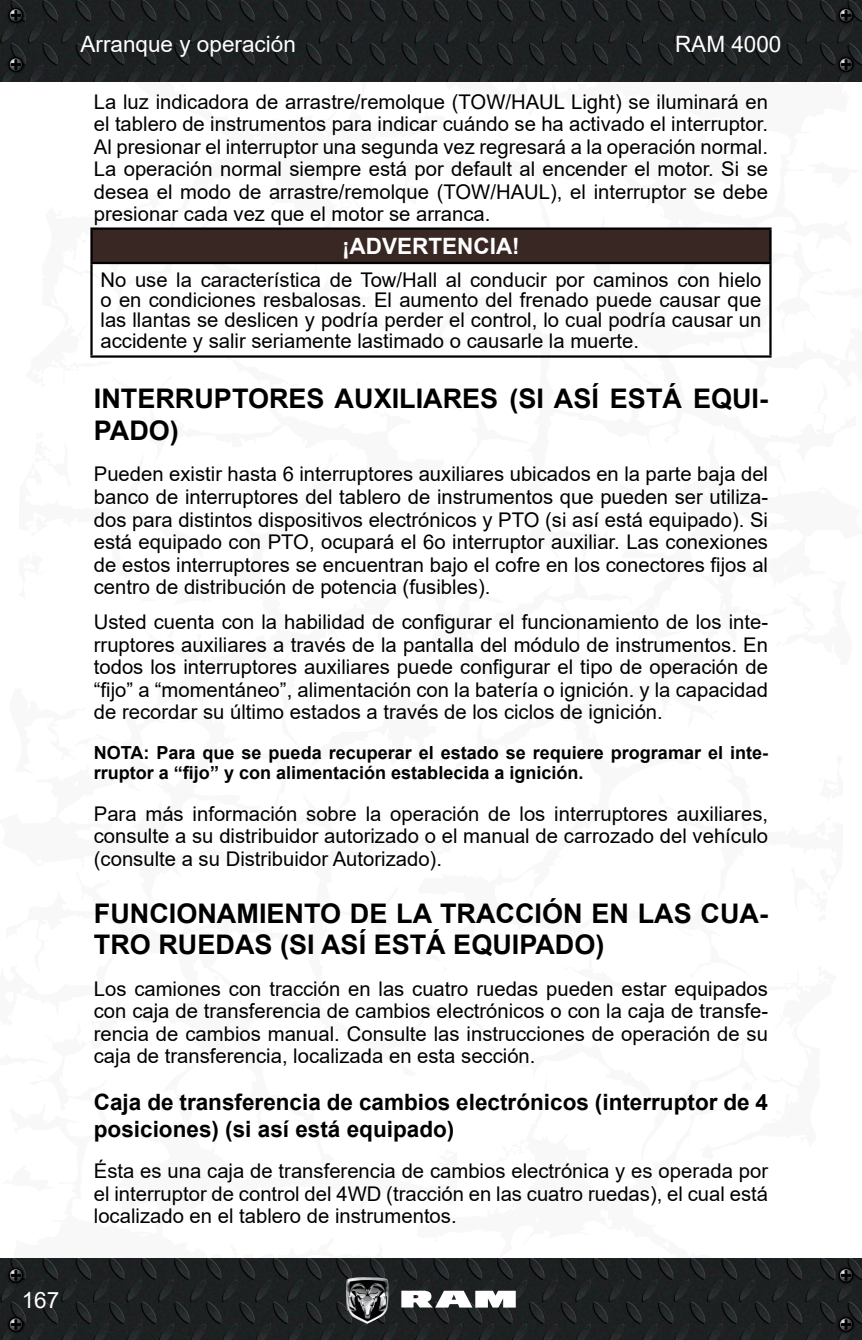
<style>
.page{position:relative;width:862px;height:1340px;background:#fff}
.page>*{position:absolute;margin:0;border:0;box-sizing:border-box;transform-origin:0 0}
._1_Título{font:700 27px/31.5px "Arial";color:#000}
._2_Subtítulo{font:700 22.5px/27px "Arial";color:#000}
.t1{font:22.5px "Arial";color:#fff}
.Adver_Preca_Título{font:700 22.5px "Arial";color:#fff}
._4_Normal{font:20.25px/22.5px "Arial";color:#000;text-align:justify}
.Adver_Preca_Texto{font:20.25px/20.2px "Arial";color:#000;text-align:justify}
._6_NOTA{font:700 18px/20.2px "Arial";color:#000}
</style>
<div class="page">
<svg style="left:861px;top:39px;width:1px;height:1259px"></svg>
<img style="left:0;top:0;width:861px;height:81px">
<img style="left:0;top:1258px;width:861px;height:81px">
<svg style="left:401px;top:1290px;width:114px;height:17px"></svg>
<img style="left:346px;top:1276px;width:42px;height:47px">
<img style="left:5px;top:4px;width:22px;height:22px">
<svg style="left:8px;top:8px;width:16px;height:15px"></svg>
<img style="left:5px;top:1264px;width:22px;height:22px">
<svg style="left:8px;top:1267px;width:16px;height:15px"></svg>
<img style="left:834px;top:4px;width:22px;height:22px">
<svg style="left:837px;top:8px;width:16px;height:15px"></svg>
<img style="left:834px;top:1264px;width:22px;height:22px">
<svg style="left:837px;top:1267px;width:16px;height:15px"></svg>
<img style="left:5px;top:53px;width:22px;height:23px">
<svg style="left:8px;top:57px;width:16px;height:15px"></svg>
<img style="left:5px;top:1313px;width:22px;height:22px">
<svg style="left:8px;top:1316px;width:16px;height:15px"></svg>
<img style="left:834px;top:53px;width:22px;height:23px">
<svg style="left:837px;top:57px;width:16px;height:15px"></svg>
<img style="left:834px;top:1313px;width:22px;height:22px">
<svg style="left:837px;top:1316px;width:16px;height:15px"></svg>
<div style="left:91px;top:229px;width:679px;height:34px;background:#382722"></div>
<hr style="left:90px;top:227px;width:681px;height:3px;background:#000">
<hr style="left:90px;top:230px;width:3px;height:32px;background:#000">
<hr style="left:768px;top:230px;width:3px;height:32px;background:#000">
<hr style="left:90px;top:262px;width:681px;height:2px;background:#000">
<hr style="left:90px;top:264px;width:3px;height:91px;background:#000">
<hr style="left:768px;top:264px;width:3px;height:91px;background:#000">
<hr style="left:90px;top:355px;width:681px;height:3px;background:#000">
<p class="t1" style="left:80px;top:29px;width:217px">Arranque y operación</p>
<p class="t1" style="left:674px;top:29px;width:108px">RAM 4000</p>
<p class="_4_Normal" style="left:94px;top:90px;width:675px">La luz indicadora de arrastre/remolque (TOW/HAUL Light) se iluminará en el tablero de instrumentos para indicar cuándo se ha activado el interruptor.<br>Al presionar el interruptor una segunda vez regresará a la operación normal.<br>La operación normal siempre está por default al encender el motor. Si se desea el modo de arrastre/remolque (TOW/HAUL), el interruptor se debe presionar cada vez que el motor se arranca.</p>
<p class="Adver_Preca_Título" style="left:342px;top:230px;width:179px">¡ADVERTENCIA!</p>
<p class="Adver_Preca_Texto" style="left:100px;top:269px;width:662px">No use la característica de Tow/Hall al conducir por caminos con hielo o en condiciones resbalosas. El aumento del frenado puede causar que las llantas se deslicen y podría perder el control, lo cual podría causar un accidente y salir seriamente lastimado o causarle la muerte.</p>
<p class="_1_Título" style="left:94px;top:383px;width:675px">INTERRUPTORES AUXILIARES (SI ASÍ ESTÁ EQUI-<br>PADO)</p>
<p class="_4_Normal" style="left:94px;top:463px;width:675px">Pueden existir hasta 6 interruptores auxiliares ubicados en la parte baja del banco de interruptores del tablero de instrumentos que pueden ser utiliza&shy;dos para distintos dispositivos electrónicos y PTO (si así está equipado). Si está equipado con PTO, ocupará el 6o interruptor auxiliar. Las conexiones de estos interruptores se encuentran bajo el cofre en los conectores fijos al centro de distribución de potencia (fusibles).</p>
<p class="_4_Normal" style="left:94px;top:611px;width:675px">Usted cuenta con la habilidad de configurar el funcionamiento de los inte&shy;rruptores auxiliares a través de la pantalla del módulo de instrumentos. En todos los interruptores auxiliares puede configurar el tipo de operación de “fijo” a “momentáneo”, alimentación con la batería o ignición. y la capacidad de recordar su último estados a través de los ciclos de ignición.</p>
<p class="_6_NOTA" style="left:94px;top:742px;width:675px">NOTA: Para que se pueda recuperar el estado se requiere programar el inte&shy;rruptor a “fijo” y con alimentación establecida a ignición.</p>
<p class="_4_Normal" style="left:94px;top:802px;width:675px">Para más información sobre la operación de los interruptores auxiliares, consulte a su distribuidor autorizado o el manual de carrozado del vehículo (consulte a su Distribuidor Autorizado).</p>
<p class="_1_Título" style="left:94px;top:897px;width:675px">FUNCIONAMIENTO DE LA TRACCIÓN EN LAS CUA-<br>TRO RUEDAS (SI ASÍ ESTÁ EQUIPADO)</p>
<p class="_4_Normal" style="left:94px;top:977px;width:675px">Los camiones con tracción en las cuatro ruedas pueden estar equipados con caja de transferencia de cambios electrónicos o con la caja de transfe&shy;rencia de cambios manual. Consulte las instrucciones de operación de su caja de transferencia, localizada en esta sección.</p>
<p class="_2_Subtítulo" style="left:94px;top:1088px;width:675px">Caja de transferencia de cambios electrónicos (interruptor de 4 posiciones) (si así está equipado)</p>
<p class="_4_Normal" style="left:94px;top:1159px;width:675px">Ésta es una caja de transferencia de cambios electrónica y es operada por el interruptor de control del 4WD (tracción en las cuatro ruedas), el cual está localizado en el tablero de instrumentos.</p>
<p class="t1" style="left:22px;top:1284px;width:39px">167</p>
</div>
